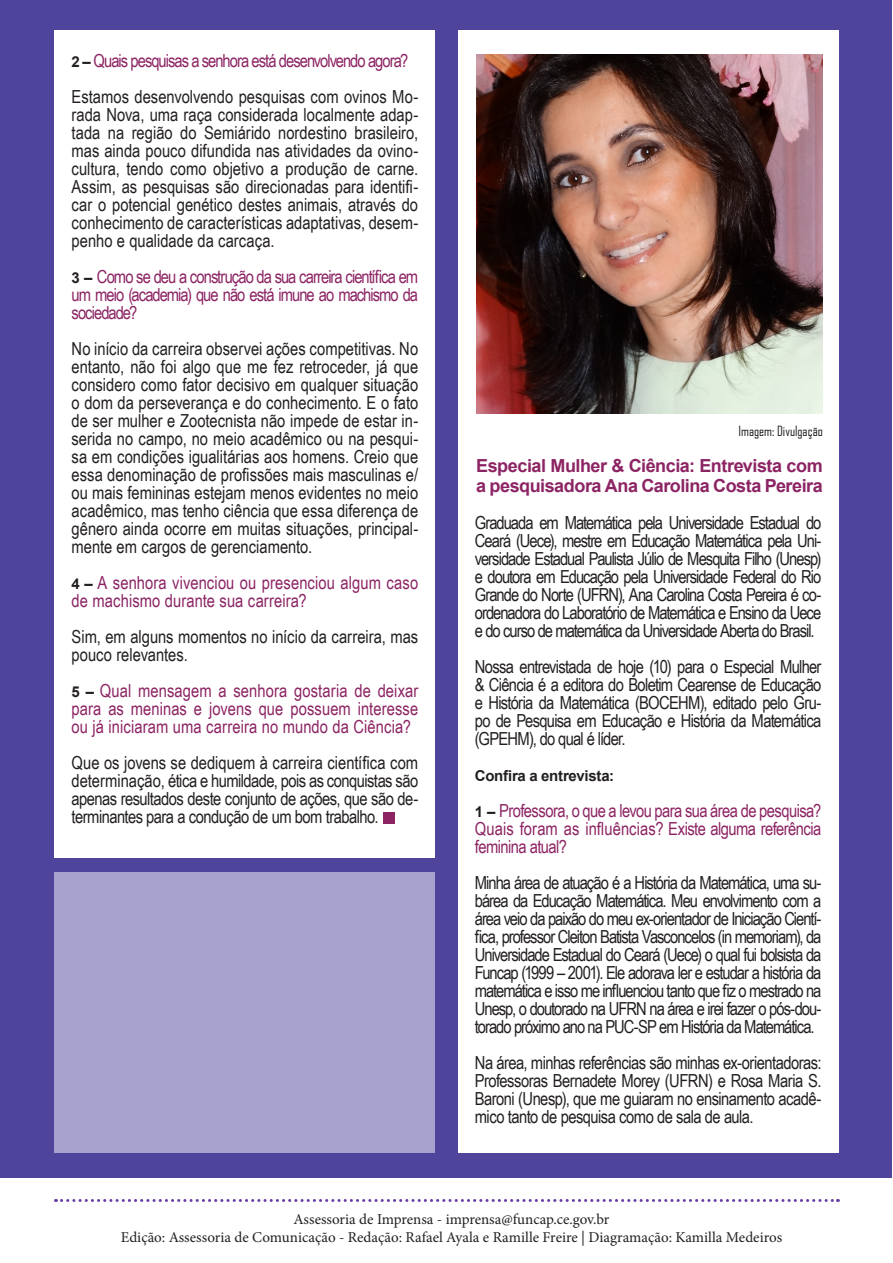
<style>
.page{position:relative;width:893px;height:1263px;background:#fff}
.page>*{position:absolute;margin:0;border:0;box-sizing:border-box;transform-origin:0 0}
.t1{font:18px/18px "Arial Narrow";letter-spacing:-.03em;color:#231f20;text-align:justify}
.t2{font:18px/18px "Arial Narrow";letter-spacing:-.02em;color:#8c2464;text-align:justify}
.t3{font:700 18px/19.5px "Arial";letter-spacing:-.025em;color:#8c2464}
.t4{font:18px/18px "Arial Narrow";letter-spacing:.005em;color:#8c2464}
.t5{font:18px/18px "Arial Narrow";color:#231f20}
.t6{font:18px "Arial Narrow";letter-spacing:-.055em;color:#8c2464}
.t7{font:15px/18px "Minion Pro";color:#231f20;text-align:center}
.t8{font:700 15px "Arial";letter-spacing:-.02em;color:#231f20}
.t9{font:13.5px "Agency FB";color:#231f20}
.s1{font-family:"Arial";font-weight:700;font-size:15px;color:#231f20}
</style>
<div class="page">
<svg style="left:56px;top:1199px;width:782px;height:3px"></svg>
<div style="left:0;top:0;width:892px;height:1178px;background:#4e449c"></div>
<div style="left:55px;top:30px;width:380px;height:828px;background:#fff"></div>
<div style="left:459px;top:30px;width:380px;height:1122px;background:#fff"></div>
<img style="left:476px;top:54px;width:347px;height:360px">
<div style="left:384px;top:812px;width:11px;height:11px;background:#8c2464"></div>
<div style="left:55px;top:872px;width:380px;height:280px;background:#a6a1cd"></div>
<p class="t6" style="left:72px;top:48px;width:338px"><span class="s1">2 –</span> Quais pesquisas a senhora está desenvolvendo agora?</p>
<p class="t1" style="left:72px;top:87px;width:348px">Estamos desenvolvendo pesquisas com ovinos Mo&shy;rada Nova, uma raça considerada localmente adap&shy;tada na região do Semiárido nordestino brasileiro, mas ainda pouco difundida nas atividades da ovino&shy;cultura, tendo como objetivo a produção de carne.<br>Assim, as pesquisas são direcionadas para identifi&shy;car o potencial genético destes animais, através do conhecimento de características adaptativas, desem&shy;penho e qualidade da carcaça.</p>
<p class="t2" style="left:72px;top:267px;width:348px"><span class="s1">3 –</span> Como se deu a construção da sua carreira científica em um meio (academia) que não está imune ao machismo da sociedade?</p>
<p class="t1" style="left:72px;top:339px;width:348px">No início da carreira observei ações competitivas. No entanto, não foi algo que me fez retroceder, já que considero como fator decisivo em qualquer situação o dom da perseverança e do conhecimento. E o fato de ser mulher e Zootecnista não impede de estar in&shy;serida no campo, no meio acadêmico ou na pesqui&shy;sa em condições igualitárias aos homens. Creio que essa denominação de profissões mais masculinas e/ ou mais femininas estejam menos evidentes no meio acadêmico, mas tenho ciência que essa diferença de gênero ainda ocorre em muitas situações, principal&shy;mente em cargos de gerenciamento.</p>
<p class="t4" style="left:72px;top:573px;width:348px"><span class="s1">4 –</span> A senhora vivenciou ou presenciou algum caso de machismo durante sua carreira?</p>
<p class="t5" style="left:72px;top:627px;width:348px">Sim, em alguns momentos no início da carreira, mas pouco relevantes.</p>
<p class="t2" style="left:72px;top:681px;width:348px"><span class="s1">5 –</span> Qual mensagem a senhora gostaria de deixar para as meninas e jovens que possuem interesse ou já iniciaram uma carreira no mundo da Ciência?</p>
<p class="t1" style="left:72px;top:753px;width:348px">Que os jovens se dediquem à carreira científica com determinação, ética e humildade, pois as conquistas são apenas resultados deste conjunto de ações, que são de&shy;terminantes para a condução de um bom trabalho.</p>
<p class="t9" style="left:739px;top:423px;width:86px">Imagem: Divulgação</p>
<p class="t3" style="left:476px;top:457px;width:348px">Especial Mulher &amp; Ciência: Entrevista com a pesquisadora Ana Carolina Costa Pereira</p>
<p class="t1" style="left:475px;top:513px;width:348px">Graduada em Matemática pela Universidade Estadual do Ceará (Uece), mestre em Educação Matemática pela Uni&shy;versidade Estadual Paulista Júlio de Mesquita Filho (Unesp) e doutora em Educação pela Universidade Federal do Rio Grande do Norte (UFRN), Ana Carolina Costa Pereira é co&shy;ordenadora do Laboratório de Matemática e Ensino da Uece e do curso de matemática da Universidade Aberta do Brasil.</p>
<p class="t1" style="left:475px;top:657px;width:348px">Nossa entrevistada de hoje (10) para o Especial Mulher &amp; Ciência é a editora do Boletim Cearense de Educação e História da Matemática (BOCEHM), editado pelo Gru&shy;po de Pesquisa em Educação e História da Matemática (GPEHM), do qual é líder.</p>
<p class="t8" style="left:475px;top:765px;width:141px">Confira a entrevista:</p>
<p class="t2" style="left:475px;top:801px;width:348px"><span class="s1">1 –</span> Professora, o que a levou para sua área de pesquisa?<br>Quais foram as influências? Existe alguma referência feminina atual?</p>
<p class="t1" style="left:475px;top:873px;width:348px">Minha área de atuação é a História da Matemática, uma su&shy;bárea da Educação Matemática. Meu envolvimento com a área veio da paixão do meu ex-orientador de Iniciação Cientí&shy;fica, professor Cleiton Batista Vasconcelos (in memoriam), da Universidade Estadual do Ceará (Uece) o qual fui bolsista da Funcap (1999 – 2001). Ele adorava ler e estudar a história da matemática e isso me influenciou tanto que fiz o mestrado na Unesp, o doutorado na UFRN na área e irei fazer o pós-dou&shy;torado próximo ano na PUC-SP em História da Matemática.</p>
<p class="t1" style="left:475px;top:1053px;width:348px">Na área, minhas referências são minhas ex-orientadoras:<br>Professoras Bernadete Morey (UFRN) e Rosa Maria S.<br>Baroni (Unesp), que me guiaram no ensinamento acadê&shy;mico tanto de pesquisa como de sala de aula.</p>
<p class="t7" style="left:121px;top:1210px;width:663px">Assessoria de Imprensa - imprensa@funcap.ce.gov.br<br>Edição: Assessoria de Comunicação - Redação: Rafael Ayala e Ramille Freire | Diagramação: Kamilla Medeiros</p>
</div>
